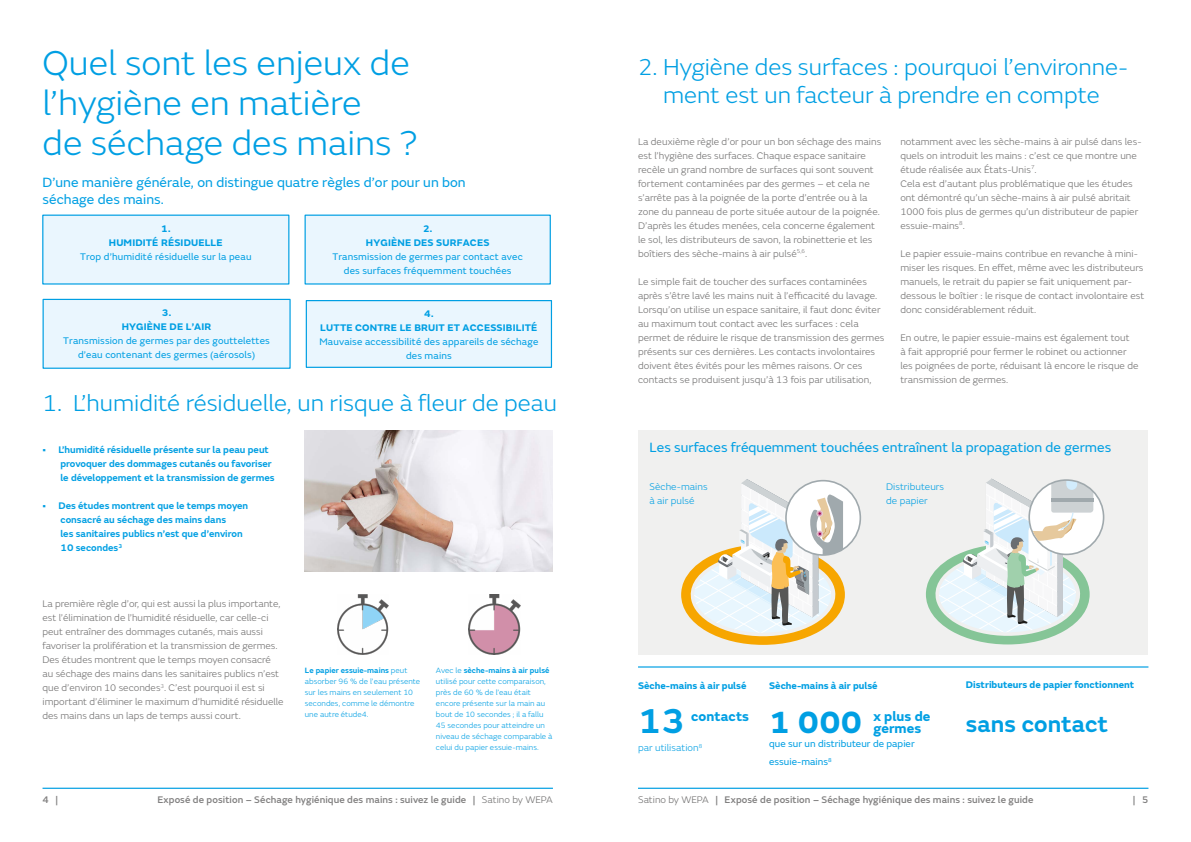
<style>
.page{position:relative;width:1191px;height:842px;background:#fff}
.page>*{position:absolute;margin:0;border:0;box-sizing:border-box;transform-origin:0 0}
.t1{font:300 36px/40px "FS Emeric";color:#009fe3}
.t2{font:600 36px "FS Emeric";color:#009fe3}
.t3{font:700 32px "FS Emeric";color:#009fe3}
.t4{font:300 24px/28px "FS Emeric";color:#009fe3;text-align:center}
.t5{font:600 24px "FS Emeric";letter-spacing:.005em;color:#009fe3}
.t6{font:14px/17px "FS Emeric";letter-spacing:.005em;color:#009fe3}
.t7{font:700 14px/12px "FS Emeric";letter-spacing:.005em;color:#009fe3}
.t8{font:300 10px/14px "FS Emeric";letter-spacing:.005em;color:#706f6f}
.t9{font:10px/14px "FS Emeric";letter-spacing:.015em;color:#009fe3;text-align:center}
.t10{font:600 10px/14px "FS Emeric";color:#009fe3}
.t11{font:700 10px/14px "FS Emeric";letter-spacing:.015em;color:#009fe3;text-align:center}
.t12{font:500 10px "FS Emeric";letter-spacing:.01em;color:#818080}
.t13{font:300 10px/14px "FS Emeric";letter-spacing:.005em;color:#009fe3}
.t14{font:300 8px/11px "FS Emeric";letter-spacing:.005em;color:#009fe3}
.s1{font-weight:600}
.s2{font-weight:300;color:#706f6f}
</style>
<div class="page">
<hr style="left:638px;top:788px;width:510px;height:1px;background:#009fe3">
<hr style="left:43px;top:788px;width:510px;height:1px;background:#009fe3">
<div style="left:638px;top:430px;width:510px;height:225px;background:#f0f0ef"></div>
<hr style="left:638px;top:666px;width:510px;height:2px;background:#009fe3">
<div style="left:43px;top:215px;width:246px;height:69px;background:#eaf6fe"></div>
<div style="left:42px;top:215px;width:247px;height:70px;border:1px solid #009fe3"></div>
<div style="left:305px;top:215px;width:245px;height:69px;background:#eaf6fe"></div>
<div style="left:304px;top:215px;width:247px;height:70px;border:1px solid #009fe3"></div>
<div style="left:43px;top:299px;width:247px;height:69px;background:#eaf6fe"></div>
<div style="left:43px;top:299px;width:248px;height:70px;border:1px solid #009fe3"></div>
<div style="left:306px;top:301px;width:245px;height:66px;background:#eaf6fe"></div>
<div style="left:306px;top:300px;width:246px;height:68px;border:1px solid #009fe3"></div>
<img style="left:338px;top:595px;width:51px;height:59px">
<img style="left:469px;top:595px;width:51px;height:59px">
<img style="left:305px;top:430px;width:248px;height:141px">
<div style="left:786px;top:481px;width:74px;height:74px;background:#fff;border-radius:50%"></div>
<svg style="left:681px;top:479px;width:164px;height:166px"></svg>
<div style="left:1029px;top:480px;width:74px;height:74px;background:#fff;border-radius:50%"></div>
<svg style="left:926px;top:479px;width:167px;height:165px"></svg>
<h1 class="t1" style="left:43px;top:41px;width:376px">Quel sont les enjeux de l’hygiène en matière<br>de séchage des mains ?</h1>
<h3 class="t6" style="left:43px;top:173px;width:425px">D’une manière générale, on distingue quatre règles d’or pour un bon séchage des mains.</h3>
<p class="t11" style="left:109px;top:220px;width:115px">1.<br>HUMIDITÉ RÉSIDUELLE</p>
<p class="t9" style="left:80px;top:249px;width:173px">Trop d’humidité résiduelle sur la peau</p>
<p class="t11" style="left:366px;top:220px;width:125px">2.<br>HYGIÈNE DES SURFACES</p>
<p class="t9" style="left:332px;top:249px;width:192px">Transmission de germes par contact avec des surfaces fréquemment touchées</p>
<p class="t11" style="left:122px;top:305px;width:91px">3.<br>HYGIÈNE DE L’AIR</p>
<p class="t9" style="left:63px;top:333px;width:208px">Transmission de germes par des gouttelettes d’eau contenant des germes (aérosols)</p>
<p class="t11" style="left:320px;top:306px;width:219px">4.<br>LUTTE CONTRE LE BRUIT ET ACCESSIBILITÉ</p>
<p class="t9" style="left:319px;top:334px;width:220px">Mauvaise accessibilité des appareils de séchage des mains</p>
<h3 class="t4" style="left:43px;top:388px;width:516px">1. L’humidité résiduelle, un risque à fleur de peau</h3>
<p class="t10" style="left:61px;top:442px;width:216px;text-indent:-18px">• L’humidité résiduelle présente sur la peau peut provoquer des dommages cutanés ou favoriser le développement et la transmission de germes</p>
<p class="t10" style="left:61px;top:498px;width:189px;text-indent:-18px">• Des études montrent que le temps moyen consacré au séchage des mains dans<br>les sanitaires publics n’est que d’environ<br>10 secondes<sup>3</sup></p>
<p class="t8" style="left:43px;top:596px;width:242px">La première règle d’or, qui est aussi la plus importante, est l’élimination de l’humidité résiduelle, car celle-ci peut entraîner des dommages cutanés, mais aussi favoriser la prolifération et la transmission de germes.<br>Des études montrent que le temps moyen consacré au séchage des mains dans les sanitaires publics n’est que d’environ 10 secondes<sup>3</sup>. C’est pourquoi il est si important d’éliminer le maximum d’humidité résiduelle des mains dans un laps de temps aussi court.</p>
<p class="t14" style="left:305px;top:665px;width:117px"><span class="s1">Le papier essuie-mains</span> peut absorber 96 % de l’eau présente sur les mains en seulement 10 secondes, comme le démontre une autre étude4.</p>
<p class="t14" style="left:436px;top:665px;width:118px">Avec le <span class="s1">sèche-mains à air pulsé </span>utilisé pour cette comparaison, près de 60 % de l’eau était encore présente sur la main au bout de 10 secondes ; il a fallu<br>45 secondes pour atteindre un niveau de séchage comparable à celui du papier essuie-mains.</p>
<h3 class="t4" style="left:638px;top:52px;width:492px">2. Hygiène des surfaces : pourquoi l’environne&shy;ment est un facteur à prendre en compte</h3>
<p class="t8" style="left:638px;top:134px;width:245px">La deuxième règle d’or pour un bon séchage des mains est l’hygiène des surfaces. Chaque espace sanitaire recèle un grand nombre de surfaces qui sont souvent fortement contaminées par des germes – et cela ne s’arrête pas à la poignée de la porte d’entrée ou à la zone du panneau de porte située autour de la poignée.<br>D’après les études menées, cela concerne également le sol, les distributeurs de savon, la robinetterie et les boîtiers des sèche-mains à air pulsé<sup>5,6</sup>.</p>
<p class="t8" style="left:638px;top:274px;width:248px">Le simple fait de toucher des surfaces contaminées après s’être lavé les mains nuit à l’efficacité du lavage.<br>Lorsqu’on utilise un espace sanitaire, il faut donc éviter au maximum tout contact avec les surfaces : cela permet de réduire le risque de transmission des germes présents sur ces dernières. Les contacts involontaires doivent êtes évités pour les mêmes raisons. Or ces contacts se produisent jusqu’à 13 fois par utilisation,</p>
<p class="t8" style="left:900px;top:134px;width:243px">notamment avec les sèche-mains à air pulsé dans les&shy;quels on introduit les mains : c’est ce que montre une étude réalisée aux États-Unis<sup>7</sup>.<br>Cela est d’autant plus problématique que les études ont démontré qu’un sèche-mains à air pulsé abritait 1000 fois plus de germes qu’un distributeur de papier essuie-mains<sup>8</sup>.</p>
<p class="t8" style="left:900px;top:246px;width:245px">Le papier essuie-mains contribue en revanche à mini&shy;miser les risques. En effet, même avec les distributeurs manuels, le retrait du papier se fait uniquement par&shy;dessous le boîtier : le risque de contact involontaire est donc considérablement réduit.</p>
<p class="t8" style="left:900px;top:330px;width:240px">En outre, le papier essuie-mains est également tout<br>à fait approprié pour fermer le robinet ou actionner les poignées de porte, réduisant là encore le risque de transmission de germes.</p>
<h3 class="t6" style="left:649px;top:438px;width:463px">Les surfaces fréquemment touchées entraînent la propagation de germes</h3>
<p class="t13" style="left:649px;top:479px;width:60px">Sèche-mains à air pulsé</p>
<p class="t13" style="left:886px;top:479px;width:59px">Distributeurs de papier</p>
<p class="t11" style="left:638px;top:678px;width:110px">Sèche-mains à air pulsé</p>
<h1 class="t2" style="left:638px;top:693px;width:49px">13</h1>
<p class="t13" style="left:638px;top:740px;width:66px">par utilisation<sup>8</sup></p>
<p class="t11" style="left:769px;top:678px;width:110px">Sèche-mains à air pulsé</p>
<h2 class="t3" style="left:769px;top:697px;width:94px">1 000</h2>
<p class="t9" style="left:769px;top:734px;width:147px;line-height:18px;text-align:left">que sur un distributeur de papier essuie-mains<sup>8</sup></p>
<h3 class="t7" style="left:691px;top:709px;width:59px">contacts</h3>
<h3 class="t7" style="left:873px;top:709px;width:59px">x plus de germes</h3>
<p class="t11" style="left:966px;top:677px;width:170px">Distributeurs de papier fonctionnent</p>
<h3 class="t5" style="left:966px;top:706px;width:144px">sans contact</h3>
<p class="t12" style="left:43px;top:792px;width:17px">4 |</p>
<p class="t12" style="left:157px;top:792px;width:397px">Exposé de position – Séchage hygiénique des mains : suivez le guide | <span class="s2">Satino by WEPA</span></p>
<p class="t12" style="left:638px;top:792px;width:397px"><span class="s2">Satino by WEPA</span> | Exposé de position – Séchage hygiénique des mains : suivez le guide</p>
<p class="t12" style="left:1132px;top:792px;width:17px">| 5</p>
</div>
